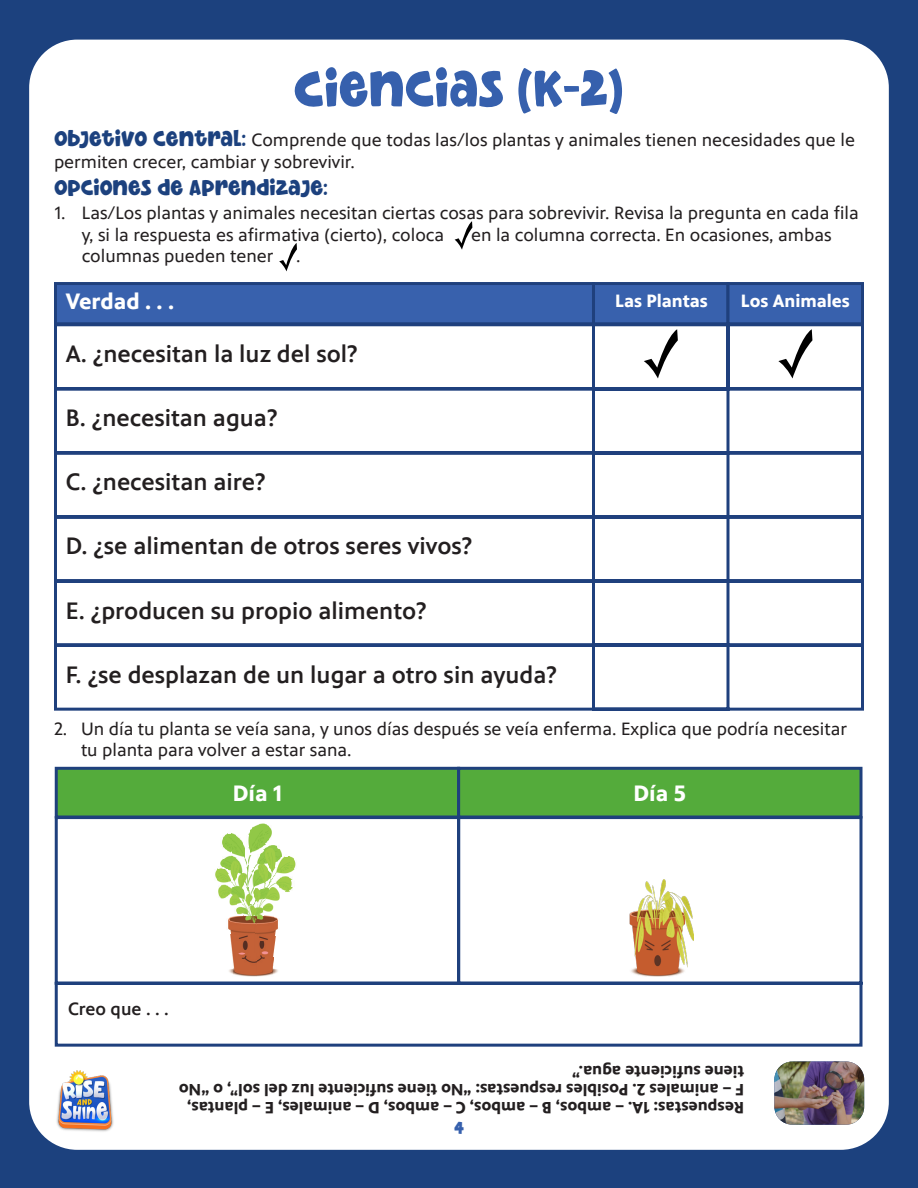
<style>
.page{position:relative;width:918px;height:1188px;background:#1c417e}
.page>*{position:absolute;margin:0;border:0;box-sizing:border-box;transform-origin:0 0}
.Big_Header{font:52.5px "Kidsbar";color:#3660ad}
.t1{font:500 24px "PBS Sans";color:#231f20}
.Smaller_Header{font:22.5px "Kidsbar";color:#1c417e}
.t2{font:700 22.5px "PBS Sans";color:#fff}
.Body{font:18px/21.6px "PBS Sans";color:#231f20}
.t3{font:700 18px "PBS Sans";color:#fff}
.Body-2{font:500 18px "PBS Sans";color:#231f20}
.t4{font:18px "Kidsbar";color:#3660ad}
.Body-3{font:700 16.5px/18px "PBS Sans";color:#231f20}
.s1{font-family:"Kidsbar";font-size:22.5px;color:#1c417e}
</style>
<div class="page">
<div style="left:29px;top:40px;width:860px;height:1110px;background:#fff;border-radius:48px"></div>
<img style="left:56px;top:1071px;width:58px;height:61px">
<hr style="left:0;top:0;width:918px;height:1px;background:#fff">
<svg style="left:279px;top:243px;width:18px;height:28px"></svg>
<svg style="left:455px;top:221px;width:17px;height:29px"></svg>
<div style="left:54px;top:282px;width:541px;height:43px;background:#3861ad;border:3px solid #1f407d"></div>
<div style="left:592px;top:282px;width:137px;height:43px;background:#3861ad;border:3px solid #1f407d"></div>
<div style="left:727px;top:282px;width:137px;height:43px;background:#3861ad;border:3px solid #1f407d"></div>
<svg style="left:54px;top:322px;width:810px;height:389px"></svg>
<svg style="left:644px;top:329px;width:34px;height:49px"></svg>
<svg style="left:778px;top:329px;width:34px;height:49px"></svg>
<div style="left:55px;top:767px;width:405px;height:52px;background:#54ab3b;border:3px solid #1f407d"></div>
<div style="left:457px;top:767px;width:405px;height:52px;background:#54ab3b;border:3px solid #1f407d"></div>
<svg style="left:54px;top:815px;width:809px;height:232px"></svg>
<img style="left:232px;top:952px;width:25px;height:25px">
<img style="left:257px;top:936px;width:17px;height:41px">
<svg style="left:226px;top:967px;width:7px;height:8px"></svg>
<svg style="left:273px;top:967px;width:7px;height:8px"></svg>
<img style="left:273px;top:936px;width:3px;height:20px">
<img style="left:230px;top:936px;width:25px;height:16px">
<img style="left:255px;top:936px;width:2px;height:16px">
<svg style="left:214px;top:823px;width:82px;height:113px"></svg>
<img style="left:629px;top:880px;width:65px;height:97px">
<img style="left:774px;top:1062px;width:90px;height:63px">
<p class="Big_Header" style="left:293px;top:56px;width:331px">CIENCIAS (K-2)</p>
<p class="Body" style="left:54px;top:130px;width:803px"><span class="s1">OBJETIVO CENTRAL:</span> Comprende que todas las/los plantas y animales tienen necesidades que le permiten crecer, cambiar y sobrevivir.</p>
<p class="Smaller_Header" style="left:54px;top:174px;width:275px">OPCIONES DE APRENDIZAJE:</p>
<p class="Body" style="left:82px;top:202px;width:779px;text-indent:-27px">1. Las/Los plantas y animales necesitan ciertas cosas para sobrevivir. Revisa la pregunta en cada fila y, si la respuesta es afirmativa (cierto), coloca</p>
<p class="Body" style="left:471px;top:224px;width:362px">en la columna correcta. En ocasiones, ambas</p>
<p class="Body" style="left:82px;top:246px;width:193px">columnas pueden tener</p>
<p class="Body" style="left:296px;top:246px;width:6px">.</p>
<p class="t2" style="left:66px;top:289px;width:110px">Verdad . . .</p>
<p class="t3" style="left:615px;top:291px;width:94px">Las Plantas</p>
<p class="t3" style="left:741px;top:291px;width:110px">Los Animales</p>
<p class="t1" style="left:66px;top:340px;width:293px">A. ¿necesitan la luz del sol?</p>
<p class="t1" style="left:66px;top:405px;width:213px">B. ¿necesitan agua?</p>
<p class="t1" style="left:66px;top:469px;width:201px">C. ¿necesitan aire?</p>
<p class="t1" style="left:66px;top:533px;width:408px">D. ¿se alimentan de otros seres vivos?</p>
<p class="t1" style="left:66px;top:597px;width:362px">E. ¿producen su propio alimento?</p>
<p class="t1" style="left:66px;top:661px;width:493px">F. ¿se desplazan de un lugar a otro sin ayuda?</p>
<p class="Body" style="left:81px;top:718px;width:768px;text-indent:-27px">2. Un día tu planta se veía sana, y unos días después se veía enferma. Explica que podría necesitar tu planta para volver a estar sana.</p>
<p class="t2" style="left:233px;top:781px;width:51px">Día 1</p>
<p class="t2" style="left:634px;top:781px;width:54px">Día 5</p>
<p class="Body-2" style="left:68px;top:999px;width:102px">Creo que . . .</p>
<p class="Body-3" style="left:744px;top:1116px;width:567px;rotate:-180deg">Respuestas: 1A. – ambos, B – ambos, C – ambos, D – animales, E – plantas,<br>F – animales 2. Posibles respuestas: “No tiene suficiente luz del sol”, o “No tiene suficiente agua.”</p>
<p class="t4" style="left:454px;top:1117px;width:11px">4</p>
</div>
